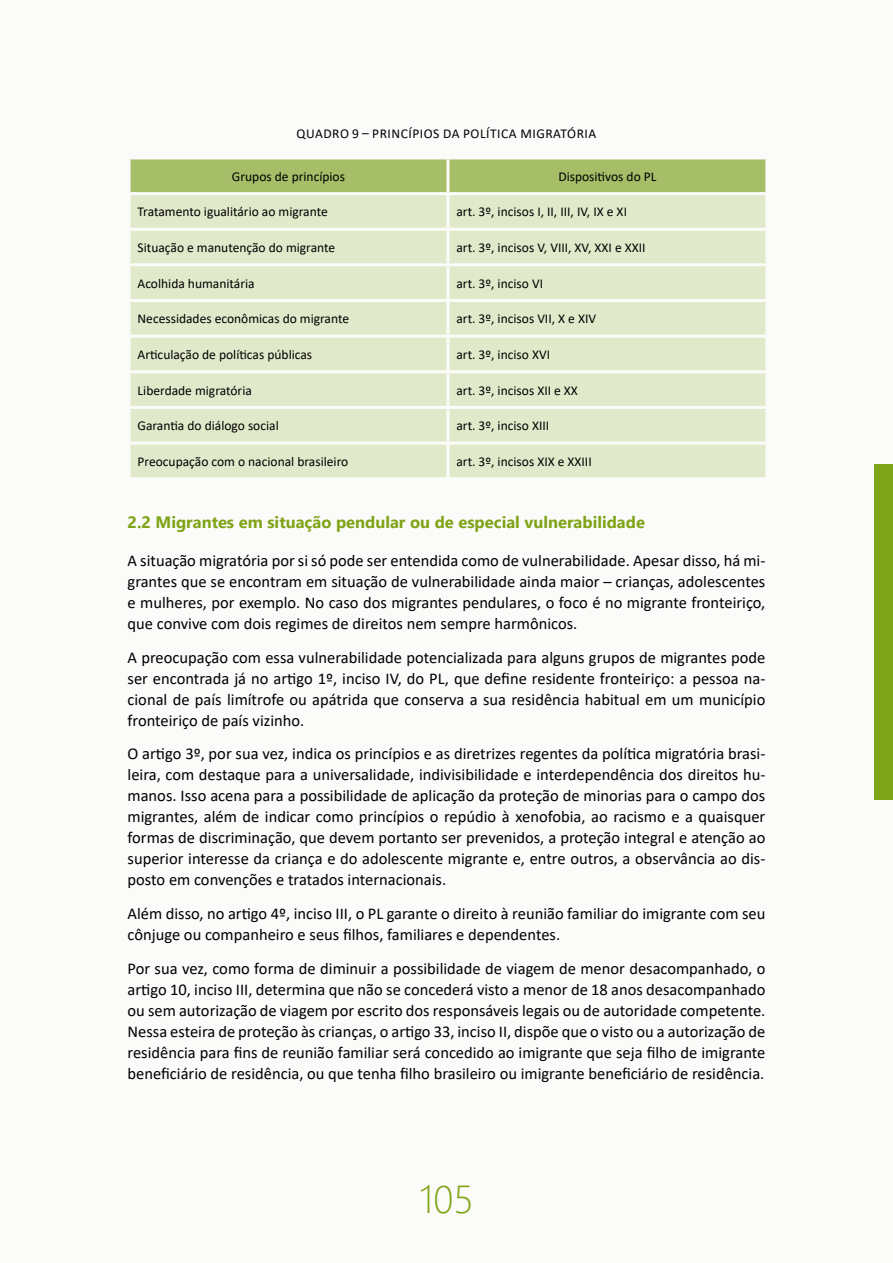
<style>
.page{position:relative;width:893px;height:1263px;background:#fbfbfa}
.page>*{position:absolute;margin:0;border:0;box-sizing:border-box;transform-origin:0 0}
.t1{font:300 39px "Segoe UI";color:#80a417}
.t2{font:16.5px/21px "Calibri";color:#000;text-align:justify}
.t3{font:700 16.5px "Segoe UI";color:#80a417}
.t4{font:13.5px "Calibri";color:#000}
.t5{font:13.5px "Calibri";letter-spacing:.04em;color:#000}
</style>
<div class="page">
<div style="left:874px;top:463px;width:19px;height:336px;background:#80a417"></div>
<div style="left:131px;top:159px;width:634px;height:33px;background:#a7be69"></div>
<div style="left:131px;top:195px;width:634px;height:282px;background:#e1e9cb"></div>
<hr style="left:446px;top:159px;width:3px;height:33px;background:#fbfbfa">
<hr style="left:446px;top:195px;width:3px;height:33px;background:#fbfbfa">
<hr style="left:128px;top:228px;width:320px;height:3px;background:#fbfbfa">
<hr style="left:448px;top:228px;width:320px;height:3px;background:#fbfbfa">
<hr style="left:446px;top:231px;width:3px;height:32px;background:#fbfbfa">
<hr style="left:128px;top:263px;width:320px;height:3px;background:#fbfbfa">
<hr style="left:448px;top:263px;width:320px;height:3px;background:#fbfbfa">
<hr style="left:446px;top:266px;width:3px;height:33px;background:#fbfbfa">
<hr style="left:128px;top:299px;width:320px;height:3px;background:#fbfbfa">
<hr style="left:448px;top:299px;width:320px;height:3px;background:#fbfbfa">
<hr style="left:446px;top:302px;width:3px;height:33px;background:#fbfbfa">
<hr style="left:128px;top:335px;width:320px;height:3px;background:#fbfbfa">
<hr style="left:448px;top:335px;width:320px;height:3px;background:#fbfbfa">
<hr style="left:446px;top:338px;width:3px;height:32px;background:#fbfbfa">
<hr style="left:128px;top:370px;width:320px;height:3px;background:#fbfbfa">
<hr style="left:448px;top:370px;width:320px;height:3px;background:#fbfbfa">
<hr style="left:446px;top:373px;width:3px;height:33px;background:#fbfbfa">
<hr style="left:128px;top:406px;width:320px;height:3px;background:#fbfbfa">
<hr style="left:448px;top:406px;width:320px;height:3px;background:#fbfbfa">
<hr style="left:446px;top:409px;width:3px;height:33px;background:#fbfbfa">
<hr style="left:128px;top:442px;width:320px;height:3px;background:#fbfbfa">
<hr style="left:448px;top:442px;width:320px;height:3px;background:#fbfbfa">
<hr style="left:446px;top:445px;width:3px;height:32px;background:#fbfbfa">
<p class="t5" style="left:297px;top:124px;width:301px">QUADRO 9 – PRINCÍPIOS DA POLÍTICA MIGRATÓRIA</p>
<p class="t4" style="left:232px;top:167px;width:115px">Grupos de princípios</p>
<p class="t4" style="left:558px;top:167px;width:100px">Dispositivos do PL</p>
<p class="t4" style="left:138px;top:203px;width:192px">Tratamento igualitário ao migrante</p>
<p class="t4" style="left:456px;top:203px;width:172px">art. 3º, incisos I, II, III, IV, IX e XI</p>
<p class="t4" style="left:138px;top:238px;width:199px">Situação e manutenção do migrante</p>
<p class="t4" style="left:456px;top:238px;width:191px">art. 3º, incisos V, VIII, XV, XXI e XXII</p>
<p class="t4" style="left:138px;top:274px;width:119px">Acolhida humanitária</p>
<p class="t4" style="left:456px;top:274px;width:88px">art. 3º, inciso VI</p>
<p class="t4" style="left:138px;top:310px;width:213px">Necessidades econômicas do migrante</p>
<p class="t4" style="left:456px;top:310px;width:141px">art. 3º, incisos VII, X e XIV</p>
<p class="t4" style="left:138px;top:345px;width:176px">Articulação de políticas públicas</p>
<p class="t4" style="left:456px;top:345px;width:95px">art. 3º, inciso XVI</p>
<p class="t4" style="left:138px;top:381px;width:116px">Liberdade migratória</p>
<p class="t4" style="left:456px;top:381px;width:123px">art. 3º, incisos XII e XX</p>
<p class="t4" style="left:138px;top:416px;width:143px">Garantia do diálogo social</p>
<p class="t4" style="left:456px;top:416px;width:94px">art. 3º, inciso XIII</p>
<p class="t4" style="left:138px;top:452px;width:212px">Preocupação com o nacional brasileiro</p>
<p class="t4" style="left:456px;top:452px;width:137px">art. 3º, incisos XIX e XXIII</p>
<p class="t3" style="left:128px;top:506px;width:519px">2.2 Migrantes em situação pendular ou de especial vulnerabilidade</p>
<p class="t2" style="left:128px;top:549px;width:639px">A situação migratória por si só pode ser entendida como de vulnerabilidade. Apesar disso, há mi&shy;grantes que se encontram em situação de vulnerabilidade ainda maior – crianças, adolescentes e mulheres, por exemplo. No caso dos migrantes pendulares, o foco é no migrante fronteiriço, que convive com dois regimes de direitos nem sempre harmônicos.</p>
<p class="t2" style="left:128px;top:646px;width:639px">A preocupação com essa vulnerabilidade potencializada para alguns grupos de migrantes pode ser encontrada já no artigo 1º, inciso IV, do PL, que define residente fronteiriço: a pessoa na&shy;cional de país limítrofe ou apátrida que conserva a sua residência habitual em um município fronteiriço de país vizinho.</p>
<p class="t2" style="left:128px;top:743px;width:639px">O artigo 3º, por sua vez, indica os princípios e as diretrizes regentes da política migratória brasi&shy;leira, com destaque para a universalidade, indivisibilidade e interdependência dos direitos hu&shy;manos. Isso acena para a possibilidade de aplicação da proteção de minorias para o campo dos migrantes, além de indicar como princípios o repúdio à xenofobia, ao racismo e a quaisquer formas de discriminação, que devem portanto ser prevenidos, a proteção integral e atenção ao superior interesse da criança e do adolescente migrante e, entre outros, a observância ao dis&shy;posto em convenções e tratados internacionais.</p>
<p class="t2" style="left:128px;top:903px;width:639px">Além disso, no artigo 4º, inciso III, o PL garante o direito à reunião familiar do imigrante com seu cônjuge ou companheiro e seus filhos, familiares e dependentes.</p>
<p class="t2" style="left:128px;top:957px;width:639px">Por sua vez, como forma de diminuir a possibilidade de viagem de menor desacompanhado, o artigo 10, inciso III, determina que não se concederá visto a menor de 18 anos desacompanhado ou sem autorização de viagem por escrito dos responsáveis legais ou de autoridade competente.<br>Nessa esteira de proteção às crianças, o artigo 33, inciso II, dispõe que o visto ou a autorização de residência para fins de reunião familiar será concedido ao imigrante que seja filho de imigrante beneficiário de residência, ou que tenha filho brasileiro ou imigrante beneficiário de residência.</p>
<h1 class="t1" style="left:419px;top:1163px;width:56px">105</h1>
</div>
